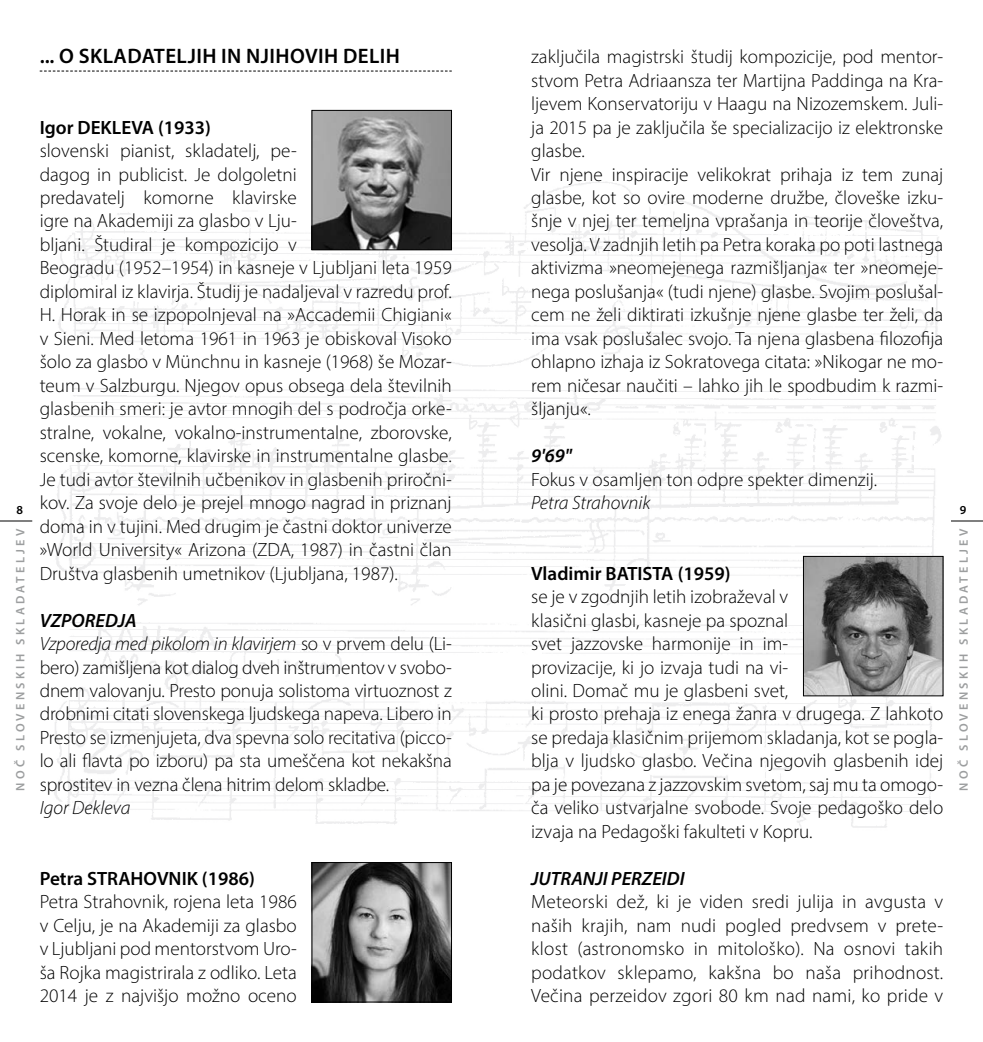
<style>
.page{position:relative;width:983px;height:1042px;background:#fff}
.page>*{position:absolute;margin:0;border:0;box-sizing:border-box;transform-origin:0 0}
.Naslov-01{font:600 21px "Myriad Pro";letter-spacing:.02em;color:#000}
.body-prvi{font:300 19.25px/23.4px "Myriad Pro";color:#000;text-align:justify}
.body-prvi-2{font:600 19.25px "Myriad Pro";color:#000}
.body-prvi-3{font:italic 600 19.25px "Myriad Pro";color:#000}
.body-prvi-4{font:italic 300 19.25px "Myriad Pro";color:#000}
.t1{font:600 12.25px "Myriad Pro";letter-spacing:.27em;color:#9c9e9f}
.t2{font:600 12.25px "Myriad Pro";color:#000}
.s1{font-style:italic}
</style>
<div class="page">
<hr style="left:0;top:521px;width:32px;height:1px;background:#000">
<hr style="left:950px;top:521px;width:32px;height:1px;background:#000">
<img style="left:54px;top:174px;width:890px;height:657px">
<svg style="left:40px;top:71px;width:411px;height:1px"></svg>
<img style="left:313px;top:112px;width:136px;height:136px">
<div style="left:311px;top:110px;width:140px;height:140px;border:1px solid #000"></div>
<img style="left:313px;top:864px;width:136px;height:136px">
<div style="left:311px;top:862px;width:140px;height:140px;border:1px solid #000"></div>
<img style="left:805px;top:558px;width:136px;height:136px">
<div style="left:803px;top:556px;width:140px;height:140px;border:1px solid #000"></div>
<p class="Naslov-01" style="left:40px;top:43px;width:362px">... O SKLADATELJIH IN NJIHOVIH DELIH</p>
<p class="body-prvi" style="left:531px;top:45px;width:413px">zaključila magistrski študij kompozicije, pod mentor&shy;stvom Petra Adriaansza ter Martijna Paddinga na Kra&shy;ljevem Konservatoriju v Haagu na Nizozemskem. Juli&shy;ja 2015 pa je zaključila še specializacijo iz elektronske glasbe.</p>
<p class="body-prvi" style="left:531px;top:162px;width:413px">Vir njene inspiracije velikokrat prihaja iz tem zunaj glasbe, kot so ovire moderne družbe, človeške izku&shy;šnje v njej ter temeljna vprašanja in teorije človeštva, vesolja. V zadnjih letih pa Petra koraka po poti lastnega aktivizma »neomejenega razmišljanja« ter »neomeje&shy;nega poslušanja« (tudi njene) glasbe. Svojim poslušal&shy;cem ne želi diktirati izkušnje njene glasbe ter želi, da ima vsak poslušalec svojo. Ta njena glasbena filozofija ohlapno izhaja iz Sokratovega citata: »Nikogar ne mo&shy;rem ničesar naučiti – lahko jih le spodbudim k razmi&shy;šljanju«.</p>
<p class="body-prvi-3" style="left:531px;top:443px;width:42px">9'69''</p>
<p class="body-prvi" style="left:531px;top:467px;width:347px">Fokus v osamljen ton odpre spekter dimenzij.</p>
<p class="body-prvi-4" style="left:531px;top:491px;width:120px">Petra Strahovnik</p>
<p class="body-prvi-2" style="left:40px;top:115px;width:173px">Igor DEKLEVA (1933)</p>
<p class="body-prvi" style="left:40px;top:139px;width:413px;text-align:left">slovenski pianist, skladatelj, pe-<br>dagog in publicist. Je dolgoletni<br>predavatelj komorne klavirske<br>igre na Akademiji za glasbo v Lju-<br>bljani. Študiral je kompozicijo v<br>Beogradu (1952–1954) in kasneje v Ljubljani leta 1959 diplomiral iz klavirja. Študij je nadaljeval v razredu prof.<br>H. Horak in se izpopolnjeval na »Accademii Chigiani« v Sieni. Med letoma 1961 in 1963 je obiskoval Visoko šolo za glasbo v Münchnu in kasneje (1968) še Mozar&shy;teum v Salzburgu. Njegov opus obsega dela številnih glasbenih smeri: je avtor mnogih del s področja orke&shy;stralne, vokalne, vokalno-instrumentalne, zborovske, scenske, komorne, klavirske in instrumentalne glasbe.<br>Je tudi avtor številnih učbenikov in glasbenih priročni&shy;kov. Za svoje delo je prejel mnogo nagrad in priznanj doma in v tujini. Med drugim je častni doktor univerze »World University« Arizona (ZDA, 1987) in častni član Društva glasbenih umetnikov (Ljubljana, 1987).</p>
<p class="body-prvi-3" style="left:40px;top:608px;width:98px">VZPOREDJA</p>
<p class="body-prvi" style="left:40px;top:632px;width:413px"><span class="s1">Vzporedja med pikolom in klavirjem</span> so v prvem delu (Li&shy;bero) zamišljena kot dialog dveh inštrumentov v svobo&shy;dnem valovanju. Presto ponuja solistoma virtuoznost z drobnimi citati slovenskega ljudskega napeva. Libero in Presto se izmenjujeta, dva spevna solo recitativa (picco&shy;lo ali flavta po izboru) pa sta umeščena kot nekakšna sprostitev in vezna člena hitrim delom skladbe.</p>
<p class="body-prvi-4" style="left:40px;top:796px;width:92px">Igor Dekleva</p>
<p class="t2" style="left:17px;top:502px;width:8px">8</p>
<p class="t2" style="left:959px;top:502px;width:8px">9</p>
<p class="t1" style="left:13px;top:790px;width:264px;rotate:-90deg">NOČ SLOVENSKIH SKLADATELJEV</p>
<p class="t1" style="left:955px;top:790px;width:264px;rotate:-90deg">NOČ SLOVENSKIH SKLADATELJEV</p>
<p class="body-prvi-2" style="left:531px;top:561px;width:201px">Vladimir BATISTA (1959)</p>
<p class="body-prvi" style="left:531px;top:585px;width:413px;text-align:left">se je v zgodnjih letih izobraževal v<br>klasični glasbi, kasneje pa spoznal<br>svet jazzovske harmonije in im-<br>provizacije, ki jo izvaja tudi na vi-<br>olini. Domač mu je glasbeni svet,<br>ki prosto prehaja iz enega žanra v drugega. Z lahkoto se predaja klasičnim prijemom skladanja, kot se pogla&shy;blja v ljudsko glasbo. Večina njegovih glasbenih idej pa je povezana z jazzovskim svetom, saj mu ta omogo&shy;ča veliko ustvarjalne svobode. Svoje pedagoško delo izvaja na Pedagoški fakulteti v Kopru.</p>
<p class="body-prvi-3" style="left:531px;top:866px;width:155px">JUTRANJI PERZEIDI</p>
<p class="body-prvi" style="left:531px;top:890px;width:413px">Meteorski dež, ki je viden sredi julija in avgusta v naših krajih, nam nudi pogled predvsem v prete&shy;klost (astronomsko in mitološko). Na osnovi takih podatkov sklepamo, kakšna bo naša prihodnost.<br>Večina perzeidov zgori 80 km nad nami, ko pride v</p>
<p class="body-prvi-2" style="left:40px;top:866px;width:216px">Petra STRAHOVNIK (1986)</p>
<p class="body-prvi" style="left:40px;top:890px;width:258px">Petra Strahovnik, rojena leta 1986 v Celju, je na Akademiji za glasbo v Ljubljani pod mentorstvom Uro&shy;ša Rojka magistrirala z odliko. Leta 2014 je z najvišjo možno oceno</p>
</div>
